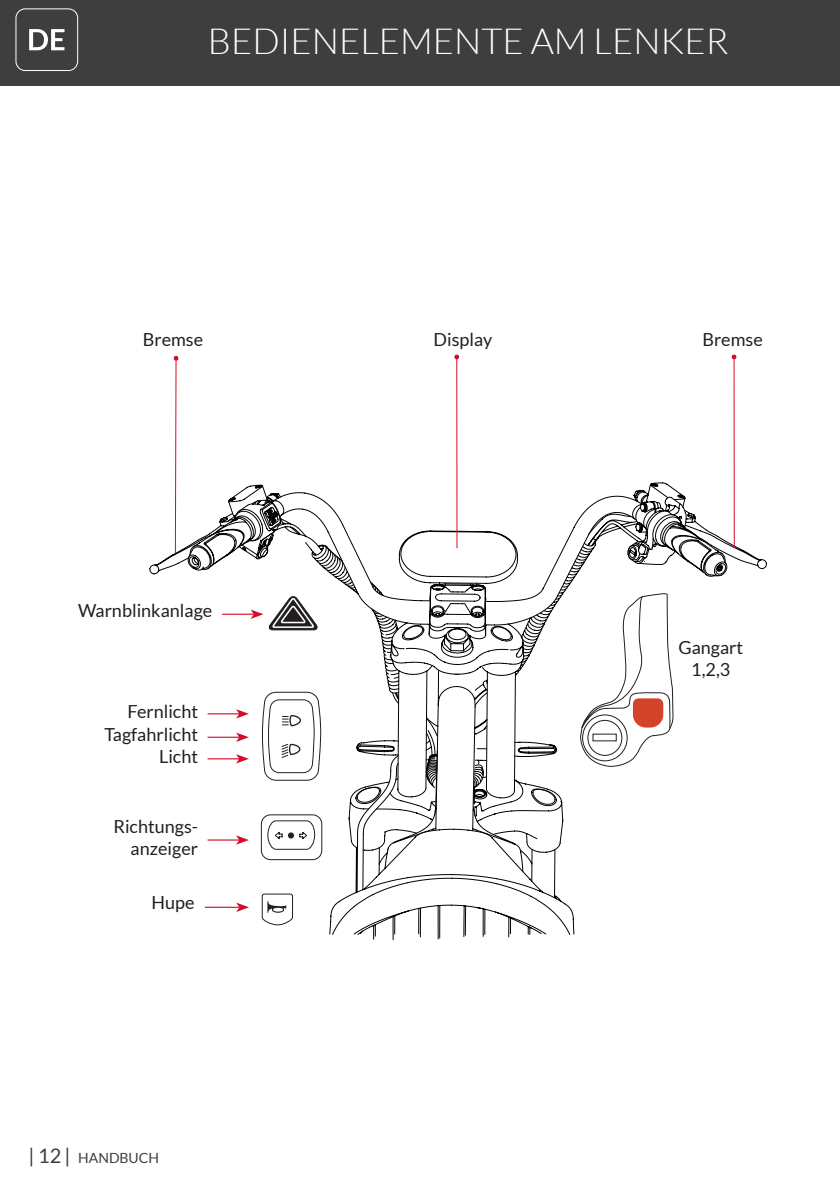
<style>
.page{position:relative;width:840px;height:1191px;background:#fff}
.page>*{position:absolute;margin:0;border:0;box-sizing:border-box;transform-origin:0 0}
.t1{font:300 36px "Lato";color:#fff}
.t2{font:18px/22px "Lato";color:#231f20;text-align:right}
.t3{font:14px "Lato";color:#3e3e3f}
.s1{font-size:20px}
</style>
<div class="page">
<div style="left:0;top:0;width:839px;height:85px;background:#3e3e3f"></div>
<div style="left:16px;top:9px;width:62px;height:62px;border:1px solid #fff;border-radius:9px"></div>
<svg style="left:29px;top:29px;width:35px;height:21px"></svg>
<hr style="left:205px;top:906px;width:34px;height:2px;background:#d60a29">
<svg style="left:236px;top:902px;width:13px;height:10px"></svg>
<svg style="left:653px;top:482px;width:113px;height:87px"></svg>
<svg style="left:240px;top:483px;width:486px;height:12px"></svg>
<svg style="left:187px;top:492px;width:530px;height:360px"></svg>
<svg style="left:356px;top:471px;width:201px;height:42px"></svg>
<svg style="left:273px;top:513px;width:370px;height:427px"></svg>
<svg style="left:311px;top:537px;width:284px;height:251px"></svg>
<svg style="left:473px;top:759px;width:11px;height:29px"></svg>
<hr style="left:207px;top:839px;width:32px;height:1px;background:#d60a29">
<svg style="left:236px;top:835px;width:13px;height:9px"></svg>
<hr style="left:207px;top:758px;width:32px;height:1px;background:#d60a29">
<svg style="left:236px;top:754px;width:13px;height:9px"></svg>
<hr style="left:207px;top:713px;width:32px;height:1px;background:#d60a29">
<svg style="left:236px;top:709px;width:13px;height:9px"></svg>
<hr style="left:207px;top:736px;width:32px;height:2px;background:#d60a29">
<svg style="left:236px;top:732px;width:13px;height:10px"></svg>
<svg style="left:579px;top:593px;width:94px;height:174px"></svg>
<svg style="left:261px;top:893px;width:32px;height:33px"></svg>
<svg style="left:267px;top:820px;width:48px;height:30px"></svg>
<div style="left:261px;top:814px;width:61px;height:46px;border:1px solid #231f20;border-radius:9px"></div>
<svg style="left:261px;top:691px;width:60px;height:90px"></svg>
<hr style="left:222px;top:613px;width:32px;height:2px;background:#d60a29">
<svg style="left:250px;top:595px;width:68px;height:35px"></svg>
<hr style="left:456px;top:357px;width:1px;height:191px;background:#d60a29">
<svg style="left:454px;top:354px;width:5px;height:5px"></svg>
<hr style="left:733px;top:357px;width:1px;height:191px;background:#d60a29">
<svg style="left:731px;top:354px;width:5px;height:5px"></svg>
<svg style="left:173px;top:355px;width:6px;height:199px"></svg>
<h1 class="t1" style="left:208px;top:22px;width:521px">BEDIENELEMENTE AM LENKER</h1>
<p class="t2" style="left:143px;top:328px;width:62px">Bremse</p>
<p class="t2" style="left:433px;top:329px;width:60px">Display</p>
<p class="t2" style="left:702px;top:329px;width:62px">Bremse</p>
<p class="t2" style="left:78px;top:599px;width:136px">Warnblinkanlage</p>
<p class="t2" style="left:104px;top:699px;width:95px;line-height:23.4px">Fernlicht<br>Tagfahrlicht</p>
<p class="t2" style="left:159px;top:745px;width:40px">Licht</p>
<p class="t2" style="left:113px;top:815px;width:86px">Richtungs&shy;anzeiger</p>
<p class="t2" style="left:151px;top:892px;width:44px">Hupe</p>
<p class="t3" style="left:28px;top:1149px;width:132px"><span class="s1">| 12 |</span> HANDBUCH</p>
<p class="t2" style="left:678px;top:636px;width:66px;text-align:center">Gangart<br>1,2,3</p>
</div>
